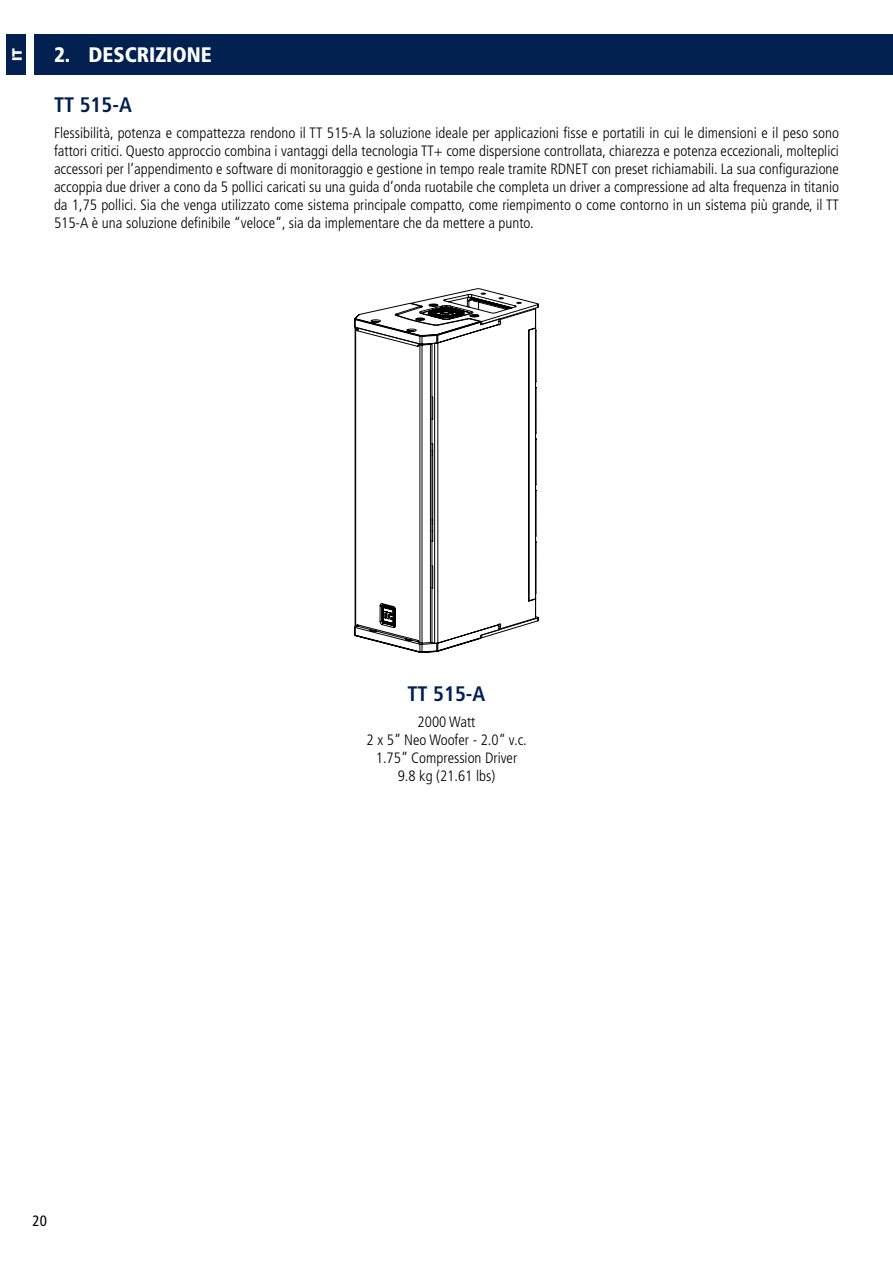
<style>
.page{position:relative;width:893px;height:1263px;background:#fff}
.page>*{position:absolute;margin:0;border:0;box-sizing:border-box;transform-origin:0 0}
.t1{font:700 condensed 21px "Frutiger LT Std";color:#022050}
.t2{font:900 condensed 21px "Frutiger LT Std";color:#fff}
.t3{font:300 condensed 15px/18px "Frutiger LT Std";color:#000;text-align:justify}
.t4{font:condensed 15px "Frutiger LT Std";color:#000}
.t5{font:900 13.5px "Gotham";color:#fff}
</style>
<div class="page">
<div style="left:6px;top:34px;width:20px;height:41px;background:#022050"></div>
<div style="left:34px;top:34px;width:859px;height:41px;background:#022050"></div>
<svg style="left:409px;top:288px;width:130px;height:334px"></svg>
<svg style="left:354px;top:303px;width:183px;height:350px"></svg>
<p class="t5" style="left:8px;top:61px;width:15px;rotate:-90deg">IT</p>
<h1 class="t2" style="left:54px;top:42px;width:159px">2. DESCRIZIONE</h1>
<h1 class="t1" style="left:54px;top:92px;width:79px">TT 515-A</h1>
<p class="t3" style="left:54px;top:124px;width:787px">Flessibilità, potenza e compattezza rendono il TT 515-A la soluzione ideale per applicazioni fisse e portatili in cui le dimensioni e il peso sono fattori critici. Questo approccio combina i vantaggi della tecnologia TT+ come dispersione controllata, chiarezza e potenza eccezionali, molteplici accessori per l’appendimento e software di monitoraggio e gestione in tempo reale tramite RDNET con preset richiamabili. La sua configurazione accoppia due driver a cono da 5 pollici caricati su una guida d’onda ruotabile che completa un driver a compressione ad alta frequenza in titanio da 1,75 pollici. Sia che venga utilizzato come sistema principale compatto, come riempimento o come contorno in un sistema più grande, il TT 515-A è una soluzione definibile “veloce”, sia da implementare che da mettere a punto.</p>
<p class="t4" style="left:33px;top:1211px;width:16px">20</p>
<h1 class="t1" style="left:408px;top:681px;width:79px">TT 515-A</h1>
<p class="t3" style="left:367px;top:713px;width:162px;text-align:center">2000 Watt<br>2 x 5” Neo Woofer - 2.0” v.c.<br>1.75” Compression Driver<br>9.8 kg (21.61 lbs)</p>
</div>
